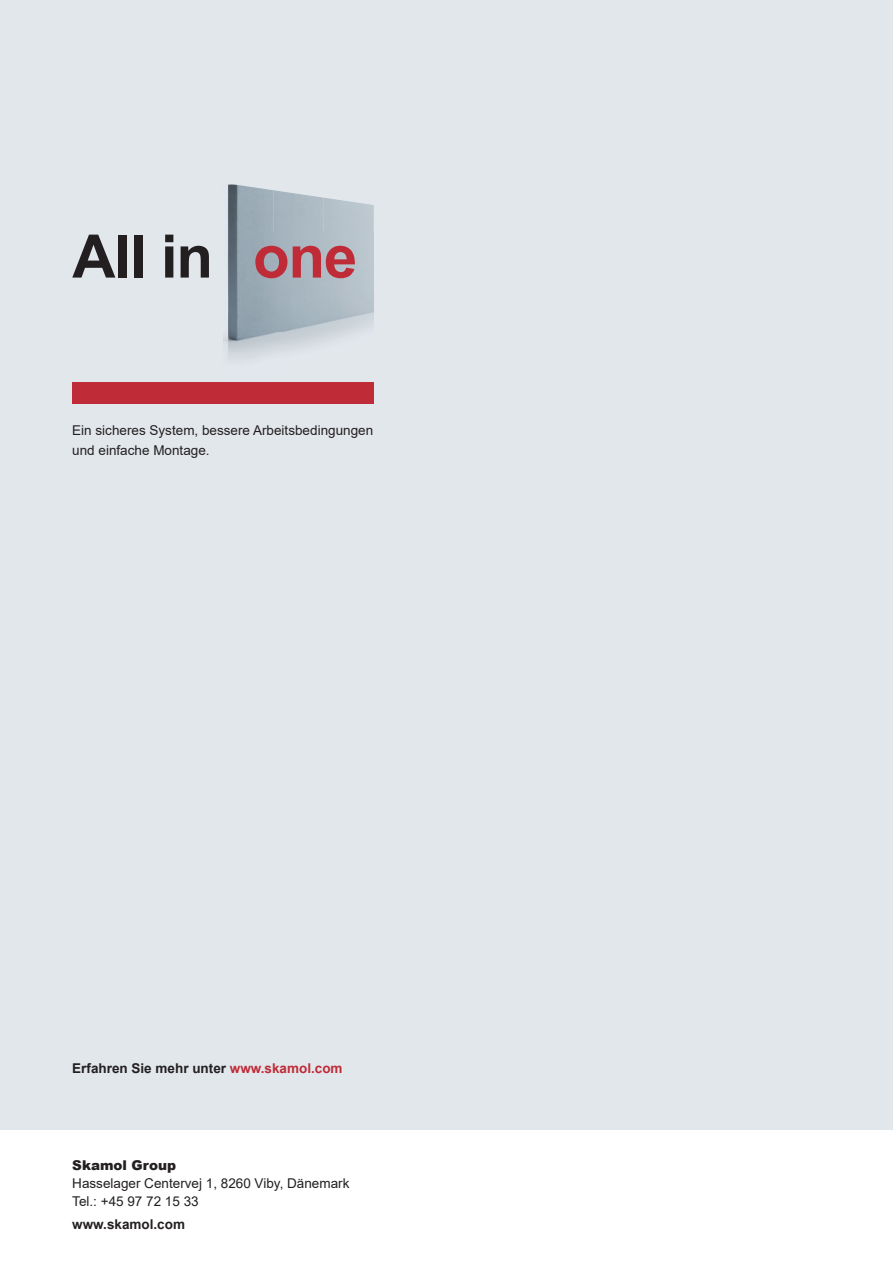
<style>
.page{position:relative;width:893px;height:1263px;background:#fff}
.page>*{position:absolute;margin:0;border:0;box-sizing:border-box;transform-origin:0 0}
.t1{font:700 60px "Arial";letter-spacing:-.02em;color:#231f20}
.t2{font:13.5px/18px "Arial";color:#231f20}
.t3{font:700 13.5px "Arial";color:#231f20}
.t4{font:900 13.5px "Arial";color:#231f20}
.s1{color:#bf2b37}
</style>
<div class="page">
<div style="left:0;top:0;width:893px;height:1129px;background:#e2e7ec"></div>
<div style="left:72px;top:383px;width:302px;height:21px;background:#bf2b37"></div>
<img style="left:223px;top:184px;width:50px;height:199px">
<img style="left:273px;top:190px;width:51px;height:193px">
<img style="left:324px;top:198px;width:50px;height:185px">
<h1 class="t1" style="left:72px;top:214px;width:286px">All in <span class="s1">one</span></h1>
<p class="t2" style="left:72px;top:420px;width:302px;line-height:19.5px">Ein sicheres System, bessere Arbeitsbedingungen und einfache Montage.</p>
<p class="t3" style="left:72px;top:1059px;width:272px">Erfahren Sie mehr unter <span class="s1">www.skamol.com</span></p>
<p class="t4" style="left:72px;top:1156px;width:105px">Skamol Group</p>
<p class="t2" style="left:72px;top:1174px;width:279px">Hasselager Centervej 1, 8260 Viby, Dänemark<br>Tel.: +45 97 72 15 33</p>
<p class="t3" style="left:72px;top:1214px;width:114px">www.skamol.com</p>
</div>
